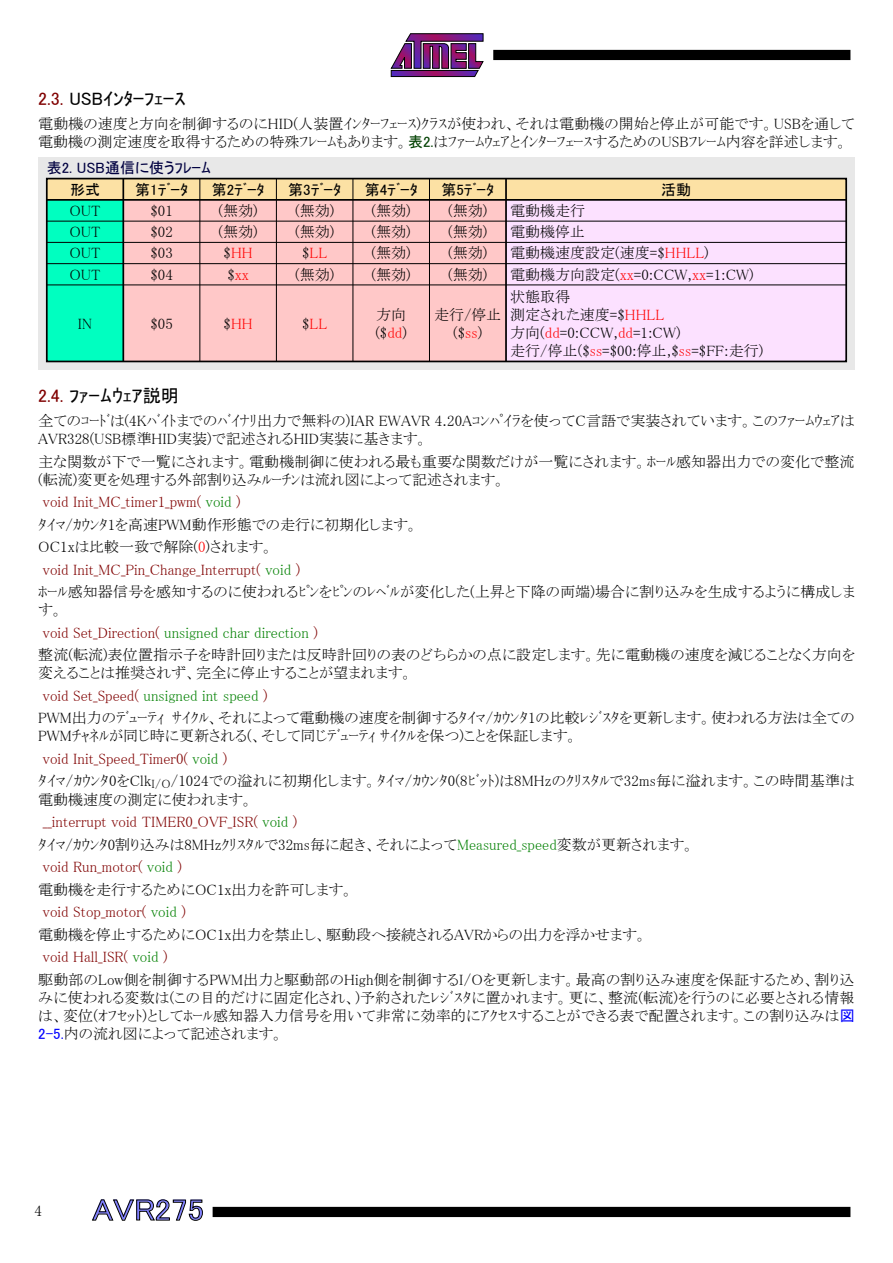
<style>
.page{position:relative;width:893px;height:1263px;background:#fff}
.page>*{position:absolute;margin:0;border:0;box-sizing:border-box;transform-origin:0 0}
.t1{font:30px "MS P Gothic";color:#8080ff;scale:1.1 1}
.t2{font:18px "MS P Gothic";color:#000}
.t3{font:15px/18px "MS P Mincho";color:#000}
.t4{font:15px "MS P Mincho";color:#800000}
.t5{font:15px "MS P Mincho";color:#008000}
.t6{font:15px "MS P Gothic";color:#000}
.t7{font:15px "MS P Gothic";color:#000040}
.t8{font:15px "MS P Mincho";color:#f00}
.s1{color:#800000}
.s2{font-family:"MS P Gothic";color:#004000}
.s3{color:#000}
.s4{color:#f00}
.s5{color:#008000}
.s6{font-family:"MS P Gothic";color:#00f}
</style>
<div class="page">
<svg style="left:390px;top:33px;width:94px;height:44px"></svg>
<div style="left:493px;top:50px;width:357px;height:10px;background:#000"></div>
<div style="left:213px;top:1207px;width:637px;height:10px;background:#000"></div>
<svg style="left:92px;top:1199px;width:111px;height:22px"></svg>
<div style="left:38px;top:157px;width:817px;height:213px;background:#e8e8e8"></div>
<div style="left:506px;top:200px;width:340px;height:161px;background:#fce1ff"></div>
<div style="left:123px;top:200px;width:383px;height:161px;background:#ffc8c8"></div>
<div style="left:47px;top:200px;width:76px;height:161px;background:#00ffc0"></div>
<div style="left:47px;top:179px;width:799px;height:21px;background:#fce1a4"></div>
<div style="left:46px;top:178px;width:801px;height:184px;border:2px solid #000"></div>
<hr style="left:122px;top:179px;width:2px;height:182px;background:#000">
<hr style="left:199px;top:179px;width:1px;height:182px;background:#000">
<hr style="left:276px;top:179px;width:1px;height:182px;background:#000">
<hr style="left:352px;top:179px;width:1px;height:182px;background:#000">
<hr style="left:429px;top:179px;width:1px;height:182px;background:#000">
<hr style="left:47px;top:199px;width:799px;height:2px;background:#000">
<hr style="left:47px;top:221px;width:799px;height:1px;background:#000">
<hr style="left:505px;top:179px;width:2px;height:182px;background:#000">
<hr style="left:47px;top:242px;width:799px;height:1px;background:#000">
<hr style="left:47px;top:263px;width:799px;height:1px;background:#000">
<hr style="left:47px;top:284px;width:799px;height:1px;background:#000">
<p class="t2" style="left:38px;top:89px;width:149px"><span class="s1">2.3.</span> USBｲﾝﾀｰﾌｪｰｽ</p>
<p class="t3" style="left:38px;top:114px;width:818px">電動機の速度と方向を制御するのにHID(人装置ｲﾝﾀｰﾌｪｰｽ)ｸﾗｽが使われ、それは電動機の開始と停止が可能です。USBを通して電動機の測定速度を取得するための特殊ﾌﾚｰﾑもあります。<span class="s2">表2.</span>はﾌｧｰﾑｳｪｱとｲﾝﾀｰﾌｪｰｽするためのUSBﾌﾚｰﾑ内容を詳述します。</p>
<p class="t7" style="left:47px;top:160px;width:166px">表2. USB通信に使うﾌﾚｰﾑ</p>
<p class="t6" style="left:70px;top:182px;width:31px">形式</p>
<p class="t6" style="left:135px;top:182px;width:54px">第1ﾃﾞｰﾀ</p>
<p class="t6" style="left:212px;top:182px;width:54px">第2ﾃﾞｰﾀ</p>
<p class="t6" style="left:288px;top:182px;width:54px">第3ﾃﾞｰﾀ</p>
<p class="t6" style="left:365px;top:182px;width:54px">第4ﾃﾞｰﾀ</p>
<p class="t6" style="left:441px;top:182px;width:54px">第5ﾃﾞｰﾀ</p>
<p class="t6" style="left:661px;top:182px;width:31px">活動</p>
<p class="t3" style="left:69px;top:201px;width:33px">OUT</p>
<p class="t3" style="left:150px;top:201px;width:24px">$01</p>
<p class="t3" style="left:219px;top:201px;width:41px">(無効)</p>
<p class="t3" style="left:295px;top:201px;width:41px">(無効)</p>
<p class="t3" style="left:372px;top:201px;width:41px">(無効)</p>
<p class="t3" style="left:448px;top:201px;width:139px">(無効) 電動機走行</p>
<p class="t3" style="left:69px;top:223px;width:33px">OUT</p>
<p class="t3" style="left:150px;top:223px;width:24px">$02</p>
<p class="t3" style="left:219px;top:223px;width:41px">(無効)</p>
<p class="t3" style="left:295px;top:223px;width:41px">(無効)</p>
<p class="t3" style="left:372px;top:223px;width:41px">(無効)</p>
<p class="t3" style="left:448px;top:223px;width:139px">(無効) 電動機停止</p>
<p class="t3" style="left:69px;top:244px;width:33px">OUT</p>
<p class="t3" style="left:150px;top:244px;width:24px">$03</p>
<p class="t8" style="left:224px;top:246px;width:31px"><span class="s3">$</span>HH</p>
<p class="t8" style="left:302px;top:246px;width:27px"><span class="s3">$</span>LL</p>
<p class="t3" style="left:372px;top:244px;width:41px">(無効)</p>
<p class="t3" style="left:448px;top:244px;width:262px">(無効) 電動機速度設定(速度=$<span class="s4">HHLL</span>)</p>
<p class="t3" style="left:69px;top:265px;width:33px">OUT</p>
<p class="t3" style="left:150px;top:265px;width:24px">$04</p>
<p class="t8" style="left:227px;top:267px;width:23px"><span class="s3">$</span>xx</p>
<p class="t3" style="left:295px;top:265px;width:41px">(無効)</p>
<p class="t3" style="left:372px;top:265px;width:41px">(無効)</p>
<p class="t3" style="left:448px;top:265px;width:307px">(無効) 電動機方向設定(<span class="s4">xx</span>=0:CCW,<span class="s4">xx</span>=1:CW)</p>
<p class="t3" style="left:78px;top:314px;width:16px">IN</p>
<p class="t3" style="left:150px;top:314px;width:24px">$05</p>
<p class="t8" style="left:224px;top:316px;width:31px"><span class="s3">$</span>HH</p>
<p class="t8" style="left:302px;top:316px;width:27px"><span class="s3">$</span>LL</p>
<p class="t3" style="left:375px;top:305px;width:33px">方向($<span class="s4">dd</span>)</p>
<p class="t3" style="left:434px;top:305px;width:69px;text-align:center">走行/停止($<span class="s4">ss</span>)</p>
<p class="t3" style="left:510px;top:287px;width:255px">状態取得<br>測定された速度=$<span class="s4">HHLL<br></span>方向(<span class="s4">dd</span>=0:CCW,<span class="s4">dd</span>=1:CW)<br>走行/停止($<span class="s4">ss</span>=$00:停止,$<span class="s4">ss</span>=$FF:走行)</p>
<p class="t2" style="left:38px;top:387px;width:142px"><span class="s1">2.4.</span> ﾌｧｰﾑｳｪｱ説明</p>
<p class="t3" style="left:38px;top:412px;width:818px">全てのｺｰﾄﾞは(4Kﾊﾞｲﾄまでのﾊﾞｲﾅﾘ出力で無料の)IAR EWAVR 4.20Aｺﾝﾊﾟｲﾗを使ってC言語で実装されています。このﾌｧｰﾑｳｪｱは<br>AVR328(USB標準HID実装)で記述されるHID実装に基きます。</p>
<p class="t3" style="left:38px;top:452px;width:818px">主な関数が下で一覧にされます。電動機制御に使われる最も重要な関数だけが一覧にされます。ﾎｰﾙ感知器出力での変化で整流(転流)変更を処理する外部割り込みﾙｰﾁﾝは流れ図によって記述されます。</p>
<p class="t4" style="left:43px;top:495px;width:199px">void Init_MC_timer1_pwm( <span class="s5">void</span> )</p>
<p class="t3" style="left:38px;top:515px;width:381px">ﾀｲﾏ/ｶｳﾝﾀ1を高速PWM動作形態での走行に初期化します。</p>
<p class="t3" style="left:38px;top:538px;width:237px">OC1xは比較一致で解除(<span class="s4">0</span>)されます。</p>
<p class="t4" style="left:43px;top:562px;width:259px">void Init_MC_Pin_Change_Interrupt( <span class="s5">void</span> )</p>
<p class="t3" style="left:38px;top:583px;width:818px">ﾎｰﾙ感知器信号を感知するのに使われるﾋﾟﾝをﾋﾟﾝのﾚﾍﾞﾙが変化した(上昇と下降の両端)場合に割り込みを生成するように構成しま</p>
<p class="t3" style="left:38px;top:601px;width:26px">す。</p>
<p class="t5" style="left:43px;top:625px;width:277px"><span class="s1">void Set_Direction(</span> unsigned char direction <span class="s1">)</span></p>
<p class="t3" style="left:38px;top:646px;width:818px">整流(転流)表位置指示子を時計回りまたは反時計回りの表のどちらかの点に設定します。先に電動機の速度を減じることなく方向を</p>
<p class="t3" style="left:38px;top:664px;width:376px">変えることは推奨されず、完全に停止することが望まれます。</p>
<p class="t5" style="left:43px;top:688px;width:226px"><span class="s1">void Set_Speed(</span> unsigned int speed <span class="s1">)</span></p>
<p class="t3" style="left:38px;top:709px;width:818px">PWM出力のﾃﾞｭｰﾃｨ ｻｲｸﾙ、それによって電動機の速度を制御するﾀｲﾏ/ｶｳﾝﾀ1の比較ﾚｼﾞｽﾀを更新します。使われる方法は全ての</p>
<p class="t3" style="left:38px;top:727px;width:541px">PWMﾁｬﾈﾙが同じ時に更新される(、そして同じﾃﾞｭｰﾃｨ ｻｲｸﾙを保つ)ことを保証します。</p>
<p class="t4" style="left:43px;top:751px;width:186px">void Init_Speed_Timer0( <span class="s5">void</span> )</p>
<p class="t3" style="left:38px;top:772px;width:818px">ﾀｲﾏ/ｶｳﾝﾀ0をClk<sub>I/O</sub>/1024での溢れに初期化します。ﾀｲﾏ/ｶｳﾝﾀ0(8ﾋﾞｯﾄ)は8MHzのｸﾘｽﾀﾙで32ms毎に溢れます。この時間基準は</p>
<p class="t3" style="left:38px;top:790px;width:216px">電動機速度の測定に使われます。</p>
<p class="t4" style="left:43px;top:814px;width:256px">__interrupt void TIMER0_OVF_ISR( <span class="s5">void</span> )</p>
<p class="t3" style="left:38px;top:835px;width:658px">ﾀｲﾏ/ｶｳﾝﾀ0割り込みは8MHzｸﾘｽﾀﾙで32ms毎に起き、それによって<span class="s5">Measured_speed</span>変数が更新されます。</p>
<p class="t4" style="left:43px;top:859px;width:141px">void Run_motor( <span class="s5">void</span> )</p>
<p class="t3" style="left:38px;top:880px;width:317px">電動機を走行するためにOC1x出力を許可します。</p>
<p class="t4" style="left:43px;top:904px;width:145px">void Stop_motor( <span class="s5">void</span> )</p>
<p class="t3" style="left:38px;top:925px;width:610px">電動機を停止するためにOC1x出力を禁止し、駆動段へ接続されるAVRからの出力を浮かせます。</p>
<p class="t4" style="left:43px;top:949px;width:126px">void Hall_ISR( <span class="s5">void</span> )</p>
<p class="t3" style="left:38px;top:970px;width:818px">駆動部のLow側を制御するPWM出力と駆動部のHigh側を制御するI/Oを更新します。最高の割り込み速度を保証するため、割り込</p>
<p class="t3" style="left:38px;top:988px;width:818px;text-align:justify">みに使われる変数は(この目的だけに固定化され、)予約されたﾚｼﾞｽﾀに置かれます。更に、整流(転流)を行うのに必要とされる情報は、変位(ｵﾌｾｯﾄ)としてﾎｰﾙ感知器入力信号を用いて非常に効率的にｱｸｾｽすることができる表で配置されます。この割り込みは<span class="s6">図2-5.</span>内の流れ図によって記述されます。</p>
<p class="t3" style="left:35px;top:1202px;width:9px">4</p>
<h1 class="t1" style="left:92px;top:1195px;width:103px">AVR275</h1>
</div>
